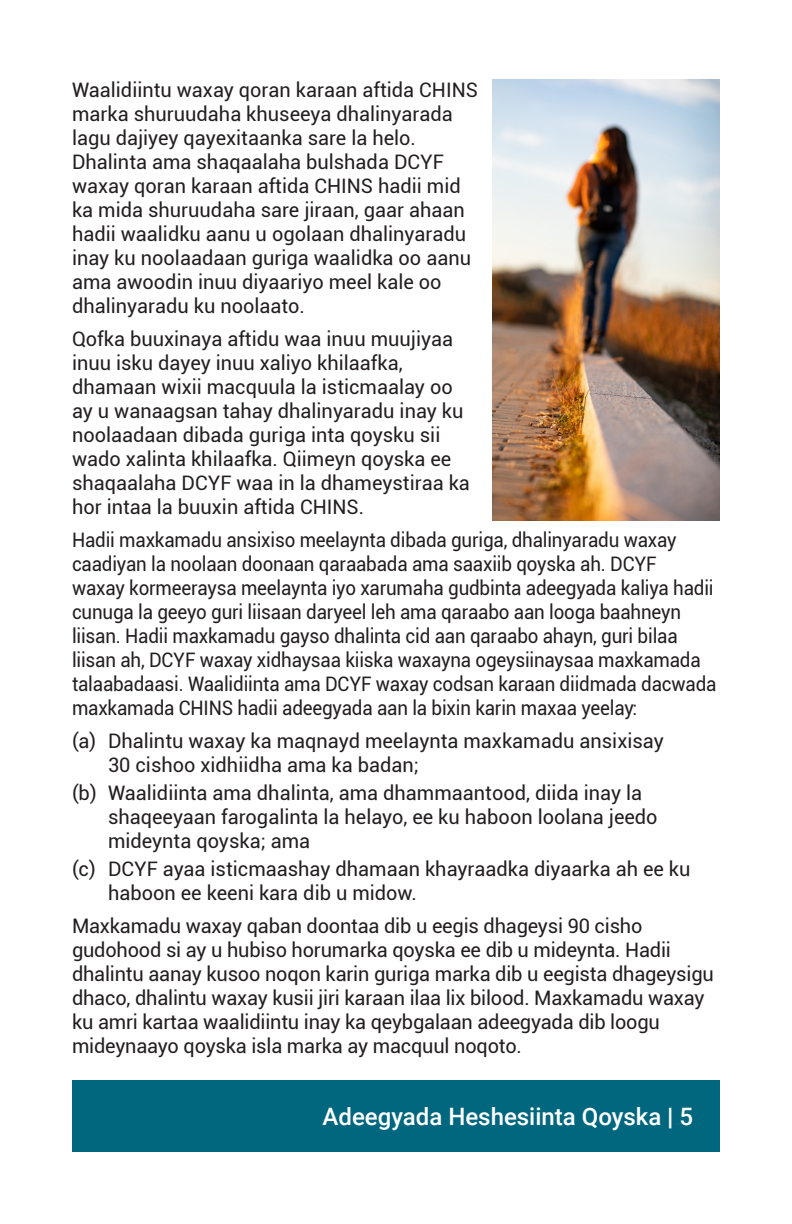
<style>
.page{position:relative;width:792px;height:1224px;background:#fff}
.page>*{position:absolute;margin:0;border:0;box-sizing:border-box;transform-origin:0 0}
.t1{font:500 24px "Roboto";color:#fff}
.t2{font:20px/24px "Roboto";letter-spacing:-.005em;color:#231f20}
.t3{font:20px/24px "Roboto";letter-spacing:-.005em;color:#231f20;scale:.94 1}
.s1{font-weight:400}
</style>
<div class="page">
<div style="left:72px;top:1080px;width:648px;height:72px;background:#00677f"></div>
<img style="left:492px;top:80px;width:228px;height:440px">
<p class="t2" style="left:72px;top:77px;width:407px">Waalidiintu waxay qoran karaan aftida CHINS marka shuruudaha khuseeya dhalinyarada lagu dajiyey qayexitaanka sare la helo.<br>Dhalinta ama shaqaalaha bulshada DCYF waxay qoran karaan aftida CHINS hadii mid ka mida shuruudaha sare jiraan, gaar ahaan hadii waalidku aanu u ogolaan dhalinyaradu inay ku noolaadaan guriga waalidka oo aanu ama awoodin inuu diyaariyo meel kale oo dhalinyaradu ku noolaato.</p>
<p class="t2" style="left:72px;top:326px;width:399px">Qofka buuxinaya aftidu waa inuu muujiyaa inuu isku dayey inuu xaliyo khilaafka, dhamaan wixii macquula la isticmaalay oo ay u wanaagsan tahay dhalinyaradu inay ku noolaadaan dibada guriga inta qoysku sii wado xalinta khilaafka. Qiimeyn qoyska ee shaqaalaha DCYF waa in la dhameystiraa ka hor intaa la buuxin aftida CHINS.</p>
<p class="t3" style="left:72px;top:527px;width:687px">Hadii maxkamadu ansixiso meelaynta dibada guriga, dhalinyaradu waxay caadiyan la noolaan doonaan qaraabada ama saaxiib qoyska ah. DCYF<br>waxay kormeeraysa meelaynta iyo xarumaha gudbinta adeegyada kaliya hadii cunuga la geeyo guri liisaan daryeel leh ama qaraabo aan looga baahneyn liisan. Hadii maxkamadu gayso dhalinta cid aan qaraabo ahayn, guri bilaa liisan ah, DCYF waxay xidhaysaa kiiska waxayna ogeysiinaysaa maxkamada talaabadaasi. Waalidiinta ama DCYF waxay codsan karaan diidmada dacwada maxkamada CHINS hadii adeegyada aan la bixin karin maxaa yeelay:</p>
<p class="t2" style="left:108px;top:728px;width:557px;text-indent:-36px">(a) Dhalintu waxay ka maqnayd meelaynta maxkamadu ansixisay<br>30 cishoo xidhiidha ama ka badan;</p>
<p class="t2" style="left:108px;top:780px;width:551px;text-indent:-36px">(b) Waalidiinta ama dhalinta, ama dhammaantood, diida inay la shaqeeyaan farogalinta la helayo, ee ku haboon loolana jeedo mideynta qoyska; ama</p>
<p class="t2" style="left:108px;top:856px;width:584px;text-indent:-36px">(c) DCYF ayaa isticmaashay dhamaan khayraadka diyaarka ah ee ku haboon ee keeni kara dib u midow.</p>
<p class="t2" style="left:72px;top:913px;width:643px">Maxkamadu waxay qaban doontaa dib u eegis dhageysi 90 cisho gudohood si ay u hubiso horumarka qoyska ee dib u mideynta. Hadii dhalintu aanay kusoo noqon karin guriga marka dib u eegista dhageysigu dhaco, dhalintu waxay kusii jiri karaan ilaa lix bilood. Maxkamadu waxay ku amri kartaa waalidiintu inay ka qeybgalaan adeegyada dib loogu mideynaayo qoyska isla marka ay macquul noqoto.</p>
<p class="t1" style="left:322px;top:1100px;width:372px">Adeegyada Heshesiinta Qoyska <span class="s1">|</span> 5</p>
</div>
